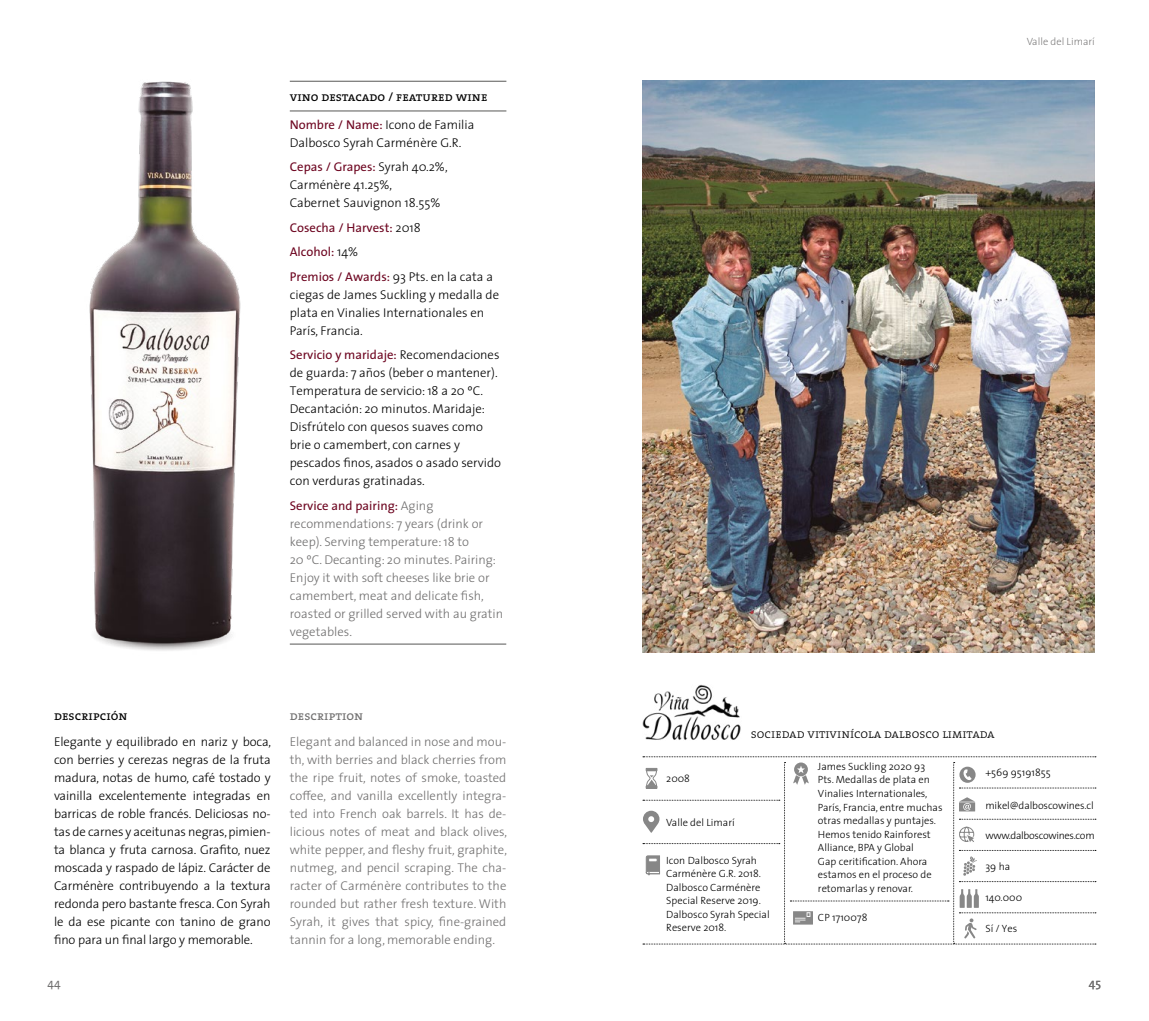
<style>
.page{position:relative;width:1149px;height:1021px;background:#fff}
.page>*{position:absolute;margin:0;border:0;box-sizing:border-box;transform-origin:0 0}
.t1{font:300 12.75px/18px "The Sans";color:#000}
.t2{font:300 12.75px/18px "The Sans";color:#706f6f}
.t3{font:12.75px/24.5px "The Sans";color:#6d0520}
.t4{font:12.75px "The Serif Regular Caps";color:#000}
.t5{font:12.75px "The Serif Light Caps";color:#000}
.t6{font:12.75px "The Serif Regular Caps";color:#706f6f}
.t7{font:12px "The Sans";color:#706f6f}
.t8{font:300 10.5px/13.5px "The Sans";color:#000}
.t9{font:300 10.5px "The Sans";letter-spacing:-.03em;color:#000}
.t10{font:200 10.5px "The Sans";color:#706f6f}
.s1{font-weight:400;color:#6d0520}
.s2{font-weight:300;color:#000}
</style>
<div class="page">
<img style="left:89px;top:81px;width:152px;height:570px">
<hr style="left:290px;top:81px;width:216px;height:1px;background:#575756">
<hr style="left:290px;top:111px;width:216px;height:1px;background:#575756">
<hr style="left:290px;top:643px;width:216px;height:1px;background:#575756">
<svg style="left:642px;top:756px;width:453px;height:188px"></svg>
<img style="left:642px;top:685px;width:99px;height:55px">
<img style="left:642px;top:81px;width:452px;height:571px">
<p class="t4" style="left:290px;top:86px;width:199px">vino destacado / featured wine</p>
<p class="t1" style="left:290px;top:115px;width:186px"><span class="s1">Nombre / Name:</span> Icono de Familia<br>Dalbosco Syrah Carménère G.R.</p>
<p class="t1" style="left:290px;top:158px;width:159px"><span class="s1">Cepas / Grapes:</span> Syrah 40.2%,<br>Carménère 41.25%,<br>Cabernet Sauvignon 18.55%</p>
<p class="t3" style="left:290px;top:215px;width:205px">Cosecha / Harvest: <span class="s2">2018<br></span>Alcohol: <span class="s2">14%<br></span>Premios / Awards: <span class="s2">93 Pts. en la cata a</span></p>
<p class="t1" style="left:290px;top:285px;width:211px">ciegas de James Suckling y medalla de plata en Vinalies Internationales en<br>París, Francia.</p>
<p class="t1" style="left:290px;top:345px;width:213px"><span class="s1">Servicio y maridaje:</span> Recomendaciones de guarda: 7 años (beber o mantener).<br>Temperatura de servicio: 18 a 20 ºC.<br>Decantación: 20 minutos. Maridaje:<br>Disfrútelo con quesos suaves como brie o camembert, con carnes y pescados finos, asados o asado servido con verduras gratinadas.</p>
<p class="t2" style="left:290px;top:496px;width:215px"><span class="s1">Service and pairing:</span> Aging recommendations: 7 years (drink or keep). Serving temperature: 18 to<br>20 ºC. Decanting: 20 minutes. Pairing:<br>Enjoy it with soft cheeses like brie or camembert, meat and delicate fish, roasted or grilled served with au gratin vegetables.</p>
<p class="t4" style="left:54px;top:705px;width:75px">descripción</p>
<p class="t1" style="left:54px;top:732px;width:219px;text-align:justify">Elegante y equilibrado en nariz y boca, con berries y cerezas negras de la fruta madura, notas de humo, café tostado y vainilla excelentemente integradas en barricas de roble francés. Deliciosas no&shy;tas de carnes y aceitunas negras, pimien&shy;ta blanca y fruta carnosa. Grafito, nuez moscada y raspado de lápiz. Carácter de Carménère contribuyendo a la textura redonda pero bastante fresca. Con Syrah le da ese picante con tanino de grano fino para un final largo y memorable.</p>
<p class="t7" style="left:48px;top:972px;width:15px">44</p>
<p class="t6" style="left:290px;top:705px;width:75px">description</p>
<p class="t2" style="left:290px;top:732px;width:219px;text-align:justify">Elegant and balanced in nose and mou&shy;th, with berries and black cherries from the ripe fruit, notes of smoke, toasted coffee, and vanilla excellently integra&shy;ted into French oak barrels. It has de&shy;licious notes of meat and black olives, white pepper, and fleshy fruit, graphite, nutmeg, and pencil scraping. The cha&shy;racter of Carménère contributes to the rounded but rather fresh texture. With Syrah, it gives that spicy, fine-grained tannin for a long, memorable ending.</p>
<p class="t10" style="left:1026px;top:35px;width:70px">Valle del Limarí</p>
<p class="t5" style="left:750px;top:723px;width:245px">sociedad vitivinícola dalbosco limitada</p>
<p class="t8" style="left:666px;top:771px;width:25px">2008</p>
<p class="t8" style="left:666px;top:815px;width:70px">Valle del Limarí</p>
<p class="t8" style="left:666px;top:853px;width:105px">Icon Dalbosco Syrah<br>Carménère G.R. 2018.<br>Dalbosco Carménère<br>Special Reserve 2019.<br>Dalbosco Syrah Special<br>Reserve 2018.</p>
<p class="t8" style="left:817px;top:759px;width:126px">James Suckling 2020 93<br>Pts. Medallas de plata en<br>Vinalies Internationales,<br>París, Francia, entre muchas otras medallas y puntajes.<br>Hemos tenido Rainforest<br>Alliance, BPA y Global<br>Gap ceritification. Ahora estamos en el proceso de retomarlas y renovar.</p>
<p class="t8" style="left:817px;top:910px;width:51px">CP 1710078</p>
<p class="t8" style="left:985px;top:765px;width:67px">+569 95191855</p>
<p class="t8" style="left:985px;top:798px;width:110px">mikel@dalboscowines.cl</p>
<p class="t9" style="left:985px;top:826px;width:111px">www.dalboscowines.com</p>
<p class="t8" style="left:985px;top:859px;width:26px">39 ha</p>
<p class="t8" style="left:985px;top:890px;width:38px">140.000</p>
<p class="t8" style="left:985px;top:921px;width:33px">Sí / Yes</p>
<p class="t7" style="left:1088px;top:972px;width:14px">45</p>
</div>
